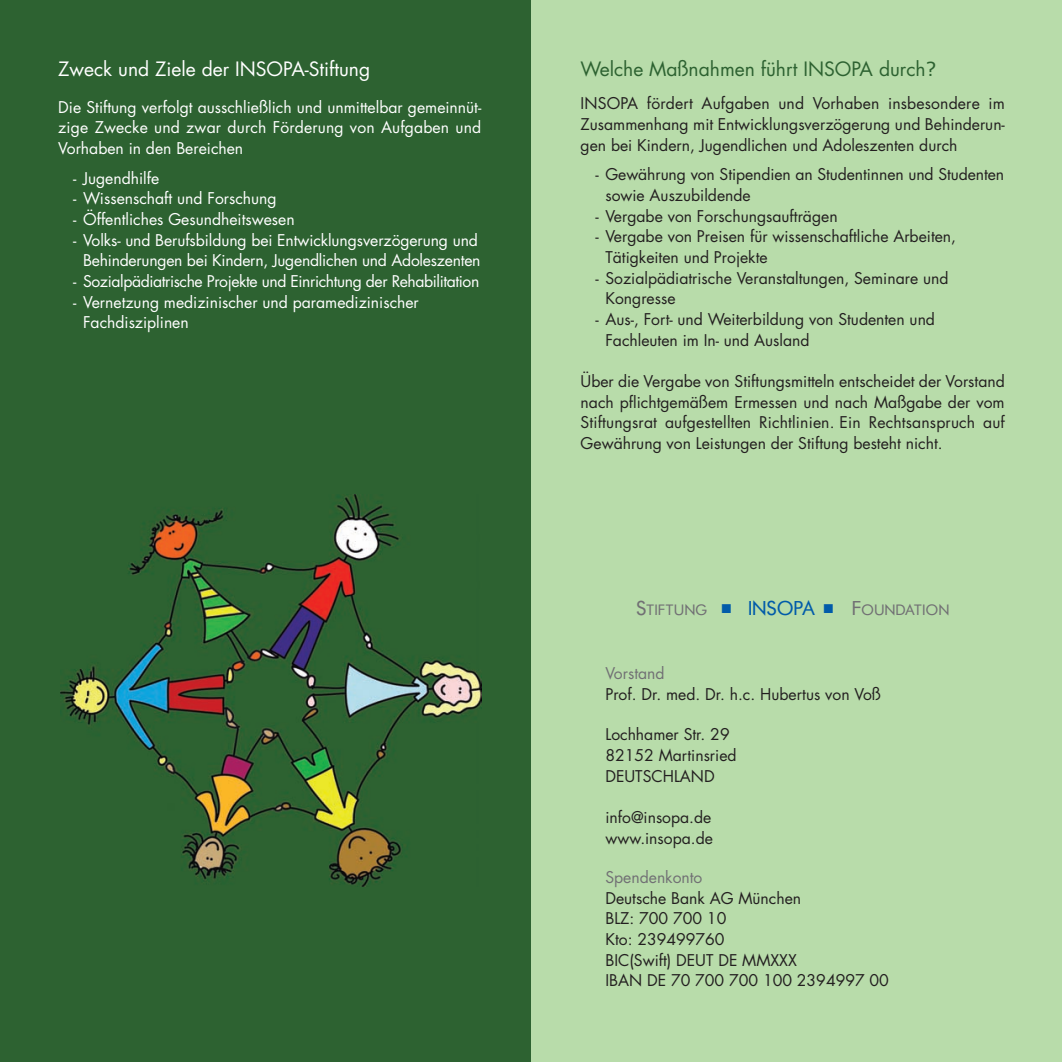
<style>
.page{position:relative;width:1062px;height:1062px;background:#fff}
.page>*{position:absolute;margin:0;border:0;box-sizing:border-box;transform-origin:0 0}
.t1{font:19.25px "Futura";color:#2d6231}
.t2{font:19.25px "Futura";color:#fff}
.t3{font:15.75px/20.7px "Futura";color:#231f20}
.t4{font:15.75px/20.7px "Futura";color:#fff;text-align:justify}
.t5{font:15.75px "Futura";letter-spacing:-.025em;color:#fff}
.t6{font:15.75px "Sh Futura";letter-spacing:.075em;color:#717074}
.t7{font:15.75px "Futura";color:#717074}
.s1{font-family:"Verdana"}
.s2{font-size:21px}
.s3{font-family:"Monotype Sorts";font-size:12.25px;color:#015ba9}
.s4{font-size:21px;color:#015ba9}
</style>
<div class="page">
<div style="left:0;top:0;width:531px;height:1062px;background:#2d6231"></div>
<div style="left:531px;top:0;width:531px;height:1062px;background:#b8dcaa"></div>
<img style="left:60px;top:494px;width:421px;height:392px">
<p class="t2" style="left:58px;top:60px;width:313px">Zweck und Ziele der INSOPA-Stiftung</p>
<p class="t4" style="left:58px;top:98px;width:424px">Die Stiftung verfolgt ausschließlich und unmittelbar gemeinnüt&shy;zige Zwecke und zwar durch Förderung von Aufgaben und Vorhaben in den Bereichen</p>
<p class="t4" style="left:73px;top:169px;width:88px">- Jugendhilfe</p>
<p class="t4" style="left:73px;top:189px;width:205px">- Wissenschaft und Forschung</p>
<p class="t4" style="left:73px;top:210px;width:223px">- Öffentliches Gesundheitswesen</p>
<p class="t4" style="left:73px;top:231px;width:409px;text-align:right">- Volks- und Berufsbildung bei Entwicklungsverzögerung und<br>Behinderungen bei Kindern, Jugendlichen und Adoleszenten</p>
<p class="t5" style="left:73px;top:274px;width:408px">- Sozialpädiatrische Projekte und Einrichtung der Rehabilitation</p>
<p class="t4" style="left:83px;top:293px;width:337px;text-indent:-10px">- Vernetzung medizinischer und paramedizinischer<br>Fachdisziplinen</p>
<p class="t1" style="left:580px;top:60px;width:357px">Welche Maßnahmen führt INSOPA durch<span class="s1">?</span></p>
<p class="t3" style="left:580px;top:95px;width:426px;text-align:justify">INSOPA fördert Aufgaben und Vorhaben insbesondere im Zusammenhang mit Entwicklungsverzögerung und Behinderun&shy;gen bei Kindern, Jugendlichen und Adoleszenten durch</p>
<p class="t3" style="left:605px;top:165px;width:400px;text-indent:-10px">- Gewährung von Stipendien an Studentinnen und Studenten sowie Auszubildende</p>
<p class="t3" style="left:595px;top:207px;width:244px">- Vergabe von Forschungsaufträgen</p>
<p class="t3" style="left:605px;top:227px;width:352px;text-indent:-10px">- Vergabe von Preisen für wissenschaftliche Arbeiten,<br>Tätigkeiten und Projekte</p>
<p class="t3" style="left:605px;top:269px;width:344px;text-indent:-10px">- Sozialpädiatrische Veranstaltungen, Seminare und<br>Kongresse</p>
<p class="t3" style="left:605px;top:310px;width:331px;text-indent:-10px">- Aus-, Fort- und Weiterbildung von Studenten und<br>Fachleuten im In- und Ausland</p>
<p class="t3" style="left:580px;top:372px;width:426px;text-align:justify">Über die Vergabe von Stiftungsmitteln entscheidet der Vorstand nach pflichtgemäßem Ermessen und nach Maßgabe der vom Stiftungsrat aufgestellten Richtlinien. Ein Rechtsanspruch auf Gewährung von Leistungen der Stiftung besteht nicht.</p>
<p class="t6" style="left:636px;top:601px;width:314px"><span class="s2">S</span>TIFTUNG <span class="s3">n</span> <span class="s4">INSOPA</span> <span class="s3">n</span> <span class="s2">F</span>OUNDATION</p>
<p class="t7" style="left:605px;top:666px;width:61px">Vorstand</p>
<p class="t3" style="left:605px;top:685px;width:277px">Prof. Dr. med. Dr. h.c. Hubertus von Voß</p>
<p class="t3" style="left:605px;top:725px;width:133px">Lochhamer Str. 29<br>82152 Martinsried<br>DEUTSCHLAND</p>
<p class="t3" style="left:605px;top:808px;width:109px">info@insopa.de www.insopa.de</p>
<p class="t7" style="left:605px;top:870px;width:99px">Spendenkonto</p>
<p class="t3" style="left:605px;top:888px;width:285px">Deutsche Bank AG München<br>BLZ: 700 700 10<br>Kto: 239499760<br>BIC(Swift) DEUT DE MMXXX<br>IBAN DE 70 700 700 100 2394997 00</p>
</div>
